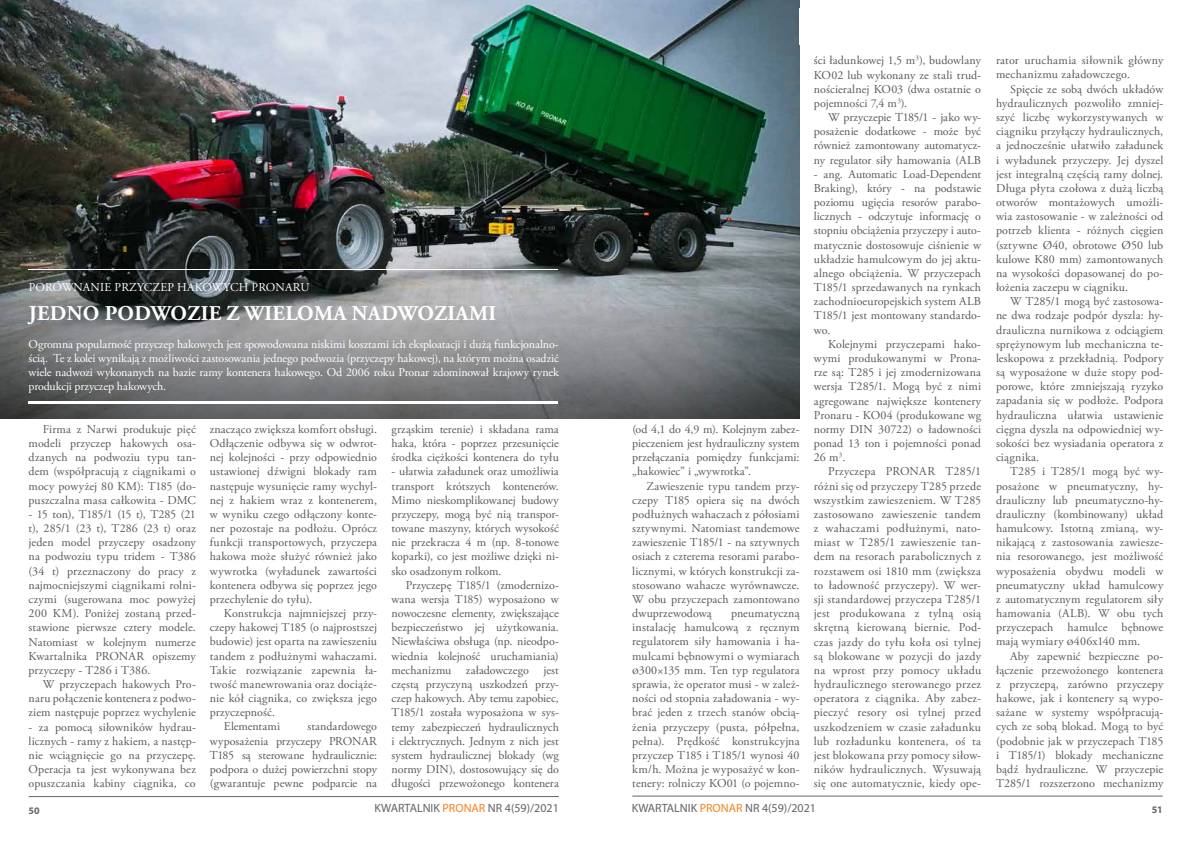
<style>
.page{position:relative;width:1191px;height:842px;background:#fff}
.page>*{position:absolute;margin:0;border:0;box-sizing:border-box;transform-origin:0 0}
.t1{font:700 21px "Adobe Garamond Pro";letter-spacing:.015em;color:#fff}
.t2{font:12px/14.2px "Adobe Garamond Pro";letter-spacing:.005em;color:#58595b;text-align:justify}
.t3{font:12px/14.2px "Adobe Garamond Pro";letter-spacing:-.005em;color:#fff;text-align:justify}
.t4{font:12px/14.2px "Adobe Garamond Pro";letter-spacing:.025em;color:#58595b}
.t5{font:12px "Myriad Pro";color:#636466}
.t6{font:12px "Adobe Garamond Pro";letter-spacing:.015em;color:#fff}
.t7{font:700 10px "Myriad Pro";color:#636466}
.s1{color:#f58220}
</style>
<div class="page">
<hr style="left:29px;top:796px;width:530px;height:1px;background:#636466">
<hr style="left:632px;top:795px;width:530px;height:1px;background:#636466">
<img style="left:0;top:0;width:799px;height:264px">
<svg style="left:0;top:264px;width:799px;height:155px;background:#75787a"></svg>
<hr style="left:28px;top:402px;width:530px;height:2px;background:#fff">
<hr style="left:28px;top:269px;width:530px;height:1px;background:#fff">
<p class="t6" style="left:29px;top:280px;width:282px">Porównanie przycze p hakowych Pronaru</p>
<h1 class="t1" style="left:29px;top:301px;width:469px">JEDNO PODWOZIE Z WIELOMA NADWOZIAMI</h1>
<p class="t3" style="left:29px;top:337px;width:532px">Ogromna popularność przyczep hakowych jest spowodowana niskimi kosztami ich eksploatacji i dużą funkcjonalno&shy;ścią. Te z kolei wynikają z możliwości zastosowania jednego podwozia (przyczepy hakowej), na którym można osadzić wiele nadwozi wykonanych na bazie ramy kontenera hakowego. Od 2006 roku Pronar zdominował krajowy rynek produkcji przyczep hakowych.</p>
<p class="t2" style="left:29px;top:422px;width:169px;text-indent:14px">Firma z Narwi produkuje pięć modeli przyczep hakowych osa&shy;dzanych na podwoziu typu tan&shy;dem (współpracują z ciągnikami o mocy powyżej 80 KM): T185 (do&shy;puszczalna masa całkowita - DMC</p>
<p class="t2" style="left:29px;top:507px;width:169px">- 15 ton), T185/1 (15 t), T285 (21 t), 285/1 (23 t), T286 (23 t) oraz jeden model przyczepy osadzony na podwoziu typu tridem - T386 (34 t) przeznaczony do pracy z najmocniejszymi ciągnikami rolni&shy;czymi (sugerowana moc powyżej 200 KM). Poniżej zostaną przed&shy;stawione pierwsze cztery modele.<br>Natomiast w kolejnym numerze Kwartalnika PRONAR</p>
<p class="t2" style="left:210px;top:422px;width:169px">znacząco zwiększa komfort obsługi.<br>Odłączenie odbywa się w odwrot&shy;nej kolejności - przy odpowiednio ustawionej dźwigni blokady ram następuje wysunięcie ramy wychyl&shy;nej z hakiem wraz z kontenerem, w wyniku czego odłączony konte&shy;ner pozostaje na podłożu. Oprócz funkcji transportowych, przyczepa hakowa może służyć również jako wywrotka (wyładunek zawartości kontenera odbywa się poprzez jego przechylenie do tyłu).</p>
<p class="t2" style="left:224px;top:607px;width:155px">Konstrukcja najmniejszej przy-</p>
<p class="t2" style="left:210px;top:621px;width:169px">czepy hakowej T185 (o najprostszej</p>
<p class="t2" style="left:210px;top:635px;width:169px">budowie) jest oparta na zawieszeniu</p>
<p class="t2" style="left:210px;top:649px;width:169px">tandem z podłużnymi wahaczami.</p>
<p class="t2" style="left:210px;top:663px;width:169px">Takie rozwiązanie zapewnia ła-</p>
<p class="t2" style="left:210px;top:677px;width:169px">twość manewrowania oraz dociąże-</p>
<p class="t2" style="left:210px;top:692px;width:169px">nie kół ciągnika, co zwiększa jego</p>
<p class="t2" style="left:210px;top:706px;width:67px">przyczepność.</p>
<p class="t2" style="left:224px;top:720px;width:58px">Elementami</p>
<p class="t2" style="left:391px;top:422px;width:169px">grząskim terenie) i składana rama haka, która - poprzez przesunięcie środka ciężkości kontenera do tyłu</p>
<p class="t2" style="left:391px;top:465px;width:169px">- ułatwia załadunek oraz umożliwia transport krótszych kontenerów.<br>Mimo nieskomplikowanej budowy przyczepy, mogą być nią transpor&shy;towane maszyny, których wysokość nie przekracza 4 m (np. 8-tonowe koparki), co jest możliwe dzięki ni&shy;sko osadzonym rolkom.</p>
<p class="t2" style="left:391px;top:578px;width:169px;text-indent:14px">Przyczepę T185/1 (zmodernizo&shy;wana wersja T185) wyposażono w nowoczesne elementy, zwiększające bezpieczeństwo jej użytkowania.<br>Niewłaściwa obsługa (np. nieodpo&shy;wiednia kolejność uruchamiania) mechanizmu załadowczego jest częstą przyczyną uszkodzeń przy&shy;czep hakowych. Aby temu zapobiec, T185/1 została wyposażona w sys&shy;temy zabezpieczeń hydraulicznych i elektrycznych. Jednym z nich jest system hydraulicznej blokady (wg normy DIN</p>
<p class="t2" style="left:153px;top:649px;width:45px">opiszemy</p>
<p class="t2" style="left:29px;top:663px;width:123px">przyczepy - T286 i T386.</p>
<p class="t2" style="left:43px;top:677px;width:155px">W przyczepach hakowych Pro-</p>
<p class="t2" style="left:29px;top:692px;width:169px">naru połączenie kontenera z podwo-</p>
<p class="t2" style="left:29px;top:706px;width:169px">ziem następuje poprzez wychylenie</p>
<p class="t2" style="left:29px;top:720px;width:169px">- za pomocą siłowników hydrau&shy;licznych - ramy z hakiem, a następ&shy;nie wciągnięcie go na przyczepę.<br>Operacja ta jest wykonywana bez opuszczania kabiny ciągnika, co</p>
<p class="t2" style="left:210px;top:720px;width:169px;text-align:left;text-indent:98px">standardowego wyposażenia przyczepy PRONAR<br>T185 są sterowane hydraulicznie: podpora o dużej powierzchni stopy (gwarantuje pewne podparcie na</p>
<p class="t2" style="left:391px;top:762px;width:169px;text-align:right">), dostosowujący się do<br>długości przewożonego kontenera</p>
<p class="t2" style="left:632px;top:422px;width:169px">(od 4,1 do 4,9 m). Kolejnym zabez&shy;pieczeniem jest hydrauliczny system przełączania pomiędzy funkcjami: „hakowiec” i „wywrotka”.</p>
<p class="t2" style="left:632px;top:479px;width:169px;text-indent:14px">Zawieszenie typu tandem przy&shy;czepy T185 opiera się na dwóch podłużnych wahaczach z półosiami sztywnymi. Natomiast tandemowe zawieszenie T185/1 - na sztywnych osiach z czterema resorami parabo&shy;licznymi, w których konstrukcji za&shy;stosowano wahacze wyrównawcze.<br>W obu przyczepach zamontowano dwuprzewodową</p>
<p class="t2" style="left:632px;top:607px;width:169px;text-indent:99px">pneumatyczną instalację hamulcową z ręcznym regulatorem siły hamowania i ha&shy;mulcami bębnowymi o wymiarach Ø300×135 mm. Ten typ regulatora sprawia, że operator musi - w zależ&shy;ności od stopnia załadowania - wy&shy;brać jeden z trzech stanów obcią&shy;żenia przyczepy (pusta, półpełna, pełna). Prędkość konstrukcyjna przyczep T185 i T185/1 wynosi 40 km/h. Można je wyposażyć w kon&shy;tenery: rolniczy KO 01 (o pojemno-</p>
<p class="t2" style="left:813px;top:54px;width:169px">ści ładunkowej 1,5 m<sup>3</sup>), budowlany KO 02 lub wykonany ze stali trud&shy;nościeralnej KO 03 (dwa ostatnie o pojemności 7,4 m<sup>3</sup>).</p>
<p class="t2" style="left:814px;top:111px;width:169px;text-indent:14px">W przyczepie T185/1 - jako wy&shy;posażenie dodatkowe - może być również zamontowany automatycz&shy;ny regulator siły hamowania (ALB</p>
<p class="t2" style="left:814px;top:167px;width:169px;text-align:left">- ang. Automatic Load-Dependent<br>Braking), który - na podstawie poziomu ugięcia resorów parabo&shy;licznych - odczytuje informację o stopniu obciążenia przyczepy i auto&shy;matycznie dostosowuje ciśnienie w układzie hamulcowym do jej aktu&shy;alnego obciążenia. W przyczepach<br>T185/1 sprzedawanych na rynkach zachodnioeuropejskich system ALB<br>T185/1 jest montowany standardo&shy;wo.</p>
<p class="t2" style="left:814px;top:337px;width:169px;text-indent:14px">Kolejnymi przyczepami hako&shy;wymi produkowanymi w Prona&shy;rze są: T285 i jej zmodernizowana wersja T285/1. Mogą być z nimi agregowane największe kontenery Pronaru - KO 04 (produkowane wg normy DIN</p>
<p class="t2" style="left:878px;top:422px;width:104px">30722) o ładowności</p>
<p class="t2" style="left:814px;top:437px;width:169px">ponad 13 ton i pojemności ponad</p>
<p class="t2" style="left:814px;top:451px;width:33px">26 m<sup>3</sup>.</p>
<p class="t4" style="left:828px;top:465px;width:68px">Przyczepa PRONAR</p>
<p class="t2" style="left:814px;top:465px;width:169px;text-indent:132px">T285/1 różni się od przyczepy T285 przede wszystkim zawieszeniem. W T285 zastosowano zawieszenie tandem z wahaczami podłużnymi, nato&shy;miast w T285/1 zawieszenie tan&shy;dem na resorach parabolicznych z rozstawem osi 1810 mm (zwiększa to ładowność przyczepy). W wer&shy;sji standardowej przyczepa T285/1 jest produkowana z tylną osią skrętną kierowaną biernie. Pod&shy;czas jazdy do tyłu koła osi tylnej są blokowane w pozycji do jazdy na wprost przy pomocy układu hydraulicznego sterowanego przez operatora z ciągnika. Aby zabez&shy;pieczyć resory osi tylnej przed uszkodzeniem w czasie załadunku lub rozładunku kontenera, oś ta jest blokowana przy pomocy siłow&shy;ników hydraulicznych. Wysuwają się one automatycznie, kiedy ope-</p>
<p class="t4" style="left:996px;top:54px;width:169px">rator uruchamia siłownik główny mechanizmu załadowczego.</p>
<p class="t2" style="left:996px;top:82px;width:169px;text-indent:14px">Spięcie ze sobą dwóch układów hydraulicznych pozwoliło zmniej&shy;szyć liczbę wykorzystywanych w ciągniku przyłączy hydraulicznych, a jednocześnie ułatwiło załadunek i wyładunek przyczepy. Jej dyszel jest integralną częścią ramy dolnej.<br>Długa płyta czołowa z dużą liczbą otworów montażowych umożli&shy;wia zastosowanie - w zależności od potrzeb klienta - różnych cięgien (sztywne Ø40, obrotowe Ø50 lub kulowe K80 mm) zamontowanych na wysokości dopasowanej do po&shy;łożenia zaczepu w ciągniku.</p>
<p class="t2" style="left:996px;top:295px;width:169px;text-indent:14px">W T285/1 mogą być zastosowa&shy;ne dwa rodzaje podpór dyszla: hy&shy;drauliczna nurnikowa z odciągiem sprężynowym lub mechaniczna te&shy;leskopowa z przekładnią. Podpory są wyposażone w duże stopy pod&shy;porowe, które zmniejszają ryzyko zapadania się w podłoże. Podpora hydrauliczna ułatwia ustawienie cięgna dyszla na odpowiedniej wy&shy;sokości bez wysiadania operatora z ciągnika.</p>
<p class="t2" style="left:996px;top:465px;width:169px;text-indent:14px">T285 i T285/1 mogą być wy&shy;posażone w pneumatyczny, hy&shy;drauliczny lub pneumatyczno-hy&shy;drauliczny (kombinowany) układ hamulcowy. Istotną zmianą, wy&shy;nikającą z zastosowania zawiesze&shy;nia resorowanego, jest możliwość wyposażenia obydwu modeli w pneumatyczny układ hamulcowy z automatycznym regulatorem siły hamowania (ALB). W obu tych przyczepach hamulce bębnowe mają wymiary Ø406x140 mm.</p>
<p class="t2" style="left:996px;top:649px;width:169px;text-indent:14px">Aby zapewnić bezpieczne po&shy;łączenie przewożonego kontenera z przyczepą, zarówno przyczepy hakowe, jak i kontenery są wypo&shy;sażane w systemy współpracują&shy;cych ze sobą blokad. Mogą to być (podobnie jak w przyczepach T185 i T185/1) blokady mechaniczne bądź hydrauliczne. W przyczepie T285/1 rozszerzono mechanizmy</p>
<p class="t5" style="left:632px;top:801px;width:186px">KWARTALNIK <span class="s1">PRONAR</span> NR 4(59)/2021</p>
<p class="t7" style="left:29px;top:804px;width:13px">50</p>
<p class="t5" style="left:374px;top:801px;width:186px">KWARTALNIK <span class="s1">PRONAR</span> NR 4(59)/2021</p>
<p class="t7" style="left:1151px;top:803px;width:12px">51</p>
</div>
